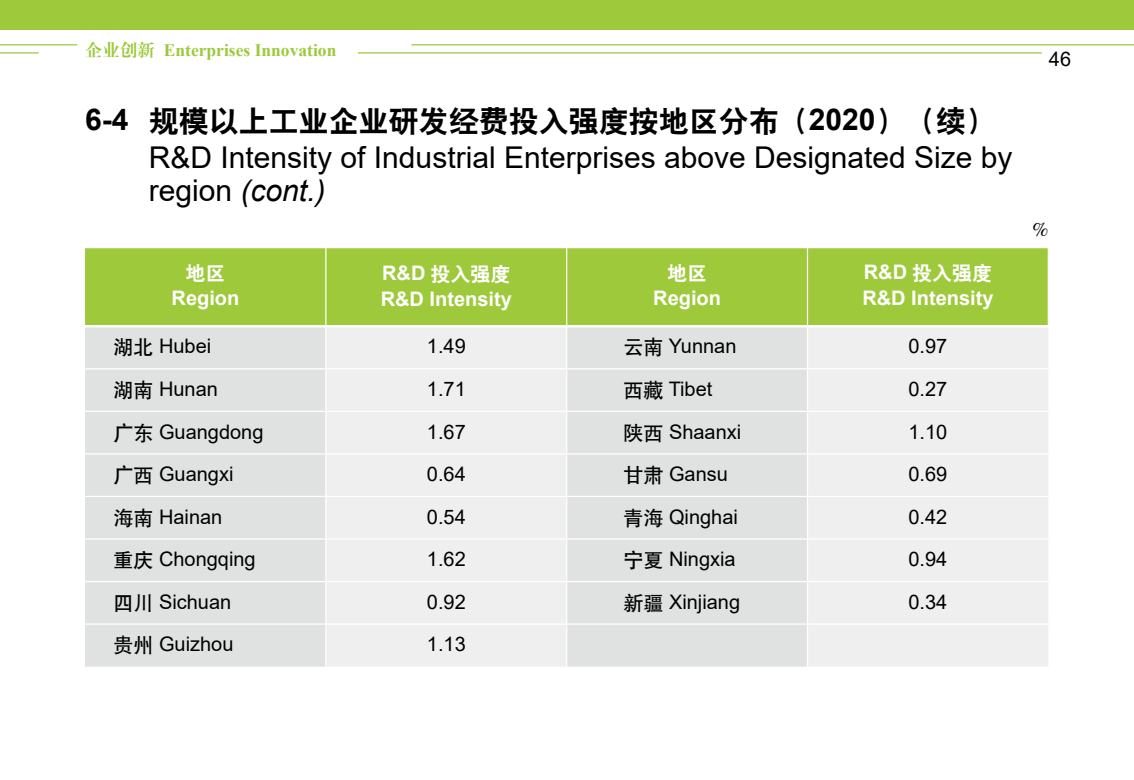
<style>
.page{position:relative;width:1134px;height:780px;background:#fff}
.page>*{position:absolute;margin:0;border:0;box-sizing:border-box;transform-origin:0 0}
.t1{font:30px/32.5px "Arial";color:#000}
.t2{font:30px "H Yb 2 gj";color:#000}
.t3{font:20px "Arial";color:#000}
.t4{font:700 20px "Arial";color:#fff}
.t5{font:20px "H Yb 2 gj";color:#fff}
.t6{font:20px "Times";color:#000}
.t7{font:700 17.5px "Times New Roman";color:#9dc93a}
.s1{font-family:"H Ya 4 gj";font-weight:400}
.s2{font-family:"Arial";font-weight:700}
.s3{font-style:italic}
.s4{font-family:"H Yb 1 gj"}
</style>
<div class="page">
<hr style="left:0;top:52px;width:39px;height:2px;background:#9dc93a">
<hr style="left:0;top:44px;width:77px;height:1px;background:#9dc93a">
<hr style="left:358px;top:52px;width:684px;height:2px;background:#9dc93a">
<hr style="left:411px;top:44px;width:723px;height:1px;background:#9dc93a">
<div style="left:0;top:0;width:1134px;height:30px;background:#9dc93a"></div>
<div style="left:85px;top:248px;width:963px;height:77px;background:#9dc93a"></div>
<div style="left:85px;top:327px;width:240px;height:41px;background:#e0e1e1"></div>
<svg style="left:327px;top:327px;width:721px;height:41px;fill:#efefef"></svg>
<div style="left:85px;top:369px;width:240px;height:297px;background:#e0e1e1"></div>
<svg style="left:327px;top:369px;width:721px;height:297px;fill:#efefef"></svg>
<hr style="left:325px;top:248px;width:1px;height:77px;background:#fff">
<hr style="left:566px;top:248px;width:1px;height:77px;background:#fff">
<hr style="left:807px;top:248px;width:1px;height:77px;background:#fff">
<hr style="left:566px;top:327px;width:1px;height:41px;background:#fff">
<hr style="left:807px;top:327px;width:1px;height:41px;background:#fff">
<hr style="left:566px;top:369px;width:1px;height:41px;background:#fff">
<hr style="left:807px;top:369px;width:1px;height:41px;background:#fff">
<hr style="left:85px;top:410px;width:241px;height:2px;background:#fff">
<hr style="left:326px;top:410px;width:241px;height:2px;background:#fff">
<hr style="left:567px;top:410px;width:240px;height:2px;background:#fff">
<hr style="left:566px;top:412px;width:1px;height:41px;background:#fff">
<hr style="left:807px;top:410px;width:241px;height:2px;background:#fff">
<hr style="left:807px;top:412px;width:1px;height:41px;background:#fff">
<hr style="left:85px;top:453px;width:241px;height:1px;background:#fff">
<hr style="left:326px;top:453px;width:241px;height:1px;background:#fff">
<hr style="left:567px;top:453px;width:240px;height:1px;background:#fff">
<hr style="left:566px;top:454px;width:1px;height:42px;background:#fff">
<hr style="left:807px;top:453px;width:241px;height:1px;background:#fff">
<hr style="left:807px;top:454px;width:1px;height:42px;background:#fff">
<hr style="left:85px;top:496px;width:241px;height:1px;background:#fff">
<hr style="left:326px;top:496px;width:241px;height:1px;background:#fff">
<hr style="left:567px;top:496px;width:240px;height:1px;background:#fff">
<hr style="left:566px;top:497px;width:1px;height:41px;background:#fff">
<hr style="left:807px;top:496px;width:241px;height:1px;background:#fff">
<hr style="left:807px;top:497px;width:1px;height:41px;background:#fff">
<hr style="left:85px;top:538px;width:241px;height:1px;background:#fff">
<hr style="left:326px;top:538px;width:241px;height:1px;background:#fff">
<hr style="left:567px;top:538px;width:240px;height:1px;background:#fff">
<hr style="left:566px;top:539px;width:1px;height:42px;background:#fff">
<hr style="left:807px;top:538px;width:241px;height:1px;background:#fff">
<hr style="left:807px;top:539px;width:1px;height:42px;background:#fff">
<hr style="left:85px;top:581px;width:241px;height:1px;background:#fff">
<hr style="left:326px;top:581px;width:241px;height:1px;background:#fff">
<hr style="left:567px;top:581px;width:240px;height:1px;background:#fff">
<hr style="left:566px;top:582px;width:1px;height:41px;background:#fff">
<hr style="left:807px;top:581px;width:241px;height:1px;background:#fff">
<hr style="left:807px;top:582px;width:1px;height:41px;background:#fff">
<hr style="left:85px;top:623px;width:241px;height:1px;background:#fff">
<hr style="left:326px;top:623px;width:241px;height:1px;background:#fff">
<hr style="left:567px;top:623px;width:240px;height:1px;background:#fff">
<hr style="left:566px;top:624px;width:1px;height:42px;background:#fff">
<hr style="left:807px;top:623px;width:241px;height:1px;background:#fff">
<hr style="left:807px;top:624px;width:1px;height:42px;background:#fff">
<p class="t7" style="left:85px;top:37px;width:253px"><span class="s1">企业创新</span> Enterprises Innovation</p>
<p class="t3" style="left:1049px;top:45px;width:24px">46</p>
<h1 class="t2" style="left:85px;top:106px;width:912px"><span class="s2">6-4</span> 规模以上工业企业研发经费投入强度按地区分布（<span class="s2">2020</span>）（续）</h1>
<h1 class="t1" style="left:149px;top:141px;width:865px">R&amp;D Intensity of Industrial Enterprises above Designated Size by region <span class="s3">(cont.)</span></h1>
<p class="t5" style="left:185px;top:262px;width:41px">地区</p>
<p class="t4" style="left:172px;top:283px;width:69px">Region</p>
<p class="t5" style="left:382px;top:264px;width:130px"><span class="s2">R&amp;D</span> 投入强度</p>
<p class="t4" style="left:381px;top:285px;width:133px">R&amp;D Intensity</p>
<p class="t5" style="left:667px;top:262px;width:41px">地区</p>
<p class="t4" style="left:653px;top:283px;width:69px">Region</p>
<p class="t5" style="left:864px;top:262px;width:130px"><span class="s2">R&amp;D</span> 投入强度</p>
<p class="t4" style="left:862px;top:283px;width:133px">R&amp;D Intensity</p>
<p class="t3" style="left:113px;top:332px;width:99px"><span class="s4">湖北</span> Hubei</p>
<p class="t3" style="left:427px;top:332px;width:40px">1.49</p>
<p class="t3" style="left:623px;top:332px;width:115px"><span class="s4">云南</span> Yunnan</p>
<p class="t3" style="left:908px;top:332px;width:40px">0.97</p>
<p class="t3" style="left:113px;top:375px;width:106px"><span class="s4">湖南</span> Hunan</p>
<p class="t3" style="left:427px;top:375px;width:40px">1.71</p>
<p class="t3" style="left:623px;top:375px;width:90px"><span class="s4">西藏</span> Tibet</p>
<p class="t3" style="left:908px;top:375px;width:40px">0.27</p>
<p class="t3" style="left:113px;top:417px;width:152px"><span class="s4">广东</span> Guangdong</p>
<p class="t3" style="left:427px;top:417px;width:40px">1.67</p>
<p class="t3" style="left:623px;top:417px;width:119px"><span class="s4">陕西</span> Shaanxi</p>
<p class="t3" style="left:908px;top:417px;width:40px">1.10</p>
<p class="t3" style="left:113px;top:460px;width:122px"><span class="s4">广西</span> Guangxi</p>
<p class="t3" style="left:427px;top:460px;width:40px">0.64</p>
<p class="t3" style="left:623px;top:460px;width:106px"><span class="s4">甘肃</span> Gansu</p>
<p class="t3" style="left:908px;top:460px;width:40px">0.69</p>
<p class="t3" style="left:113px;top:502px;width:110px"><span class="s4">海南</span> Hainan</p>
<p class="t3" style="left:427px;top:502px;width:40px">0.54</p>
<p class="t3" style="left:623px;top:502px;width:116px"><span class="s4">青海</span> Qinghai</p>
<p class="t3" style="left:908px;top:502px;width:40px">0.42</p>
<p class="t3" style="left:113px;top:545px;width:144px"><span class="s4">重庆</span> Chongqing</p>
<p class="t3" style="left:427px;top:545px;width:40px">1.62</p>
<p class="t3" style="left:623px;top:545px;width:114px"><span class="s4">宁夏</span> Ningxia</p>
<p class="t3" style="left:908px;top:545px;width:40px">0.94</p>
<p class="t3" style="left:113px;top:588px;width:119px"><span class="s4">四川</span> Sichuan</p>
<p class="t3" style="left:427px;top:588px;width:40px">0.92</p>
<p class="t3" style="left:623px;top:588px;width:118px"><span class="s4">新疆</span> Xinjiang</p>
<p class="t3" style="left:908px;top:588px;width:40px">0.34</p>
<p class="t3" style="left:113px;top:630px;width:122px"><span class="s4">贵州</span> Guizhou</p>
<p class="t3" style="left:427px;top:630px;width:40px">1.13</p>
<p class="t6" style="left:1032px;top:218px;width:18px">%</p>
</div>
